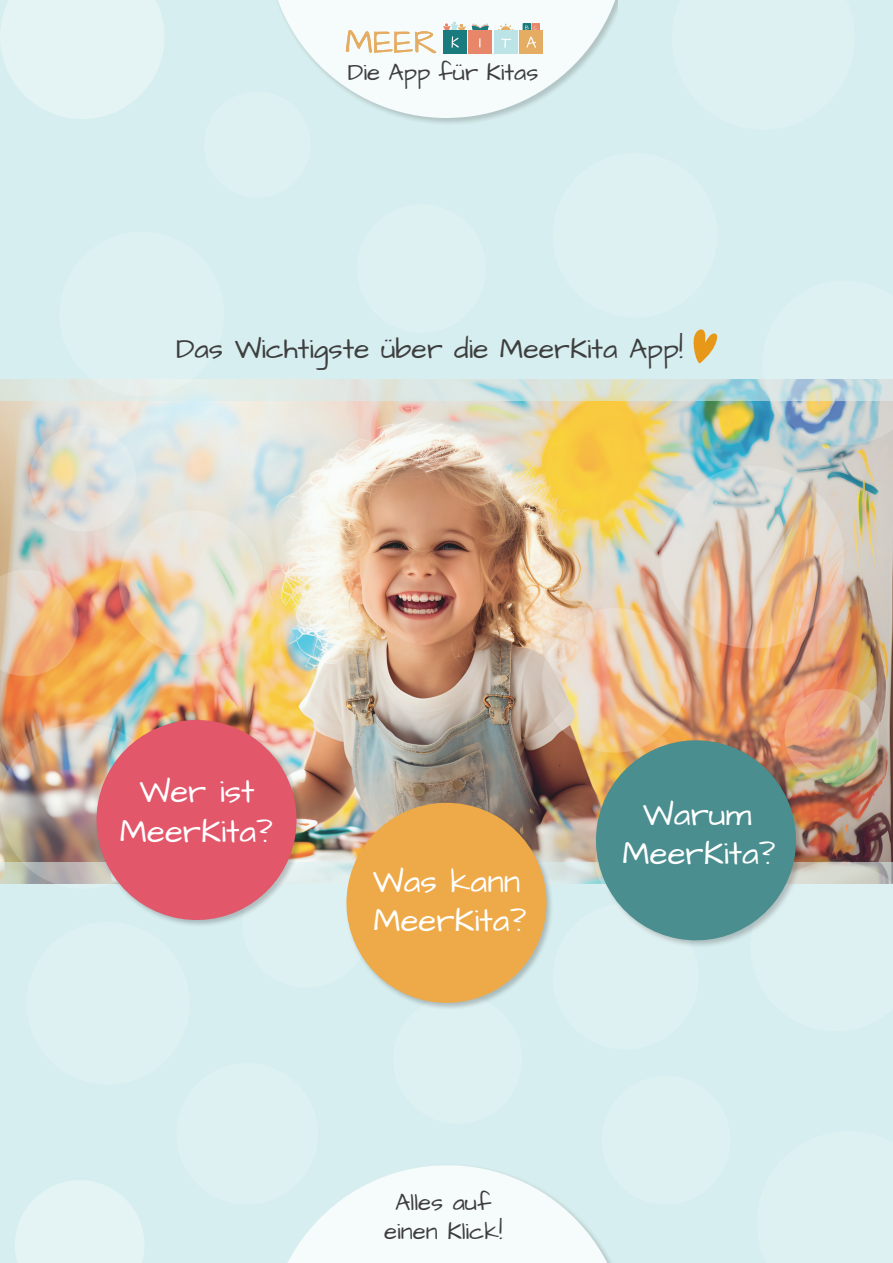
<style>
.page{position:relative;width:893px;height:1263px;background:#d6eeef}
.page>*{position:absolute;margin:0;border:0;box-sizing:border-box;transform-origin:0 0}
.t1{font:33px/39.6px "Architects Daughter";color:#fff;text-align:center}
.t2{font:28.5px "Architects Daughter";color:#3e3e3f}
.t3{font:24px/28.8px "Architects Daughter";color:#3e3e3f;text-align:center}
</style>
<div class="page">
<img style="left:0;top:379px;width:762px;height:504px">
<img style="left:0;top:401px;width:893px;height:461px">
<svg style="left:30px;top:425px;width:106px;height:106px"></svg>
<div style="left:176px;top:1063px;width:142px;height:141px;background:#def1f2;border-radius:50%"></div>
<div style="left:602px;top:1076px;width:128px;height:128px;background:#def1f2;border-radius:50%"></div>
<div style="left:393px;top:995px;width:129px;height:129px;background:#def1f2;border-radius:50%"></div>
<div style="left:357px;top:204px;width:129px;height:129px;background:#def1f2;border-radius:50%"></div>
<div style="left:242px;top:859px;width:129px;height:129px;background:#def1f2;border-radius:50%"></div>
<svg style="left:0;top:570px;width:79px;height:106px;background:#e9b88d"></svg>
<div style="left:204px;top:91px;width:106px;height:107px;background:#def1f2;border-radius:50%"></div>
<svg style="left:15px;top:1180px;width:129px;height:83px"></svg>
<div style="left:553px;top:153px;width:164px;height:165px;background:#def1f2;border-radius:50%"></div>
<div style="left:60px;top:232px;width:164px;height:164px;background:#def1f2;border-radius:50%"></div>
<svg style="left:0;top:0;width:164px;height:119px"></svg>
<img style="left:661px;top:466px;width:183px;height:182px;border-radius:50%">
<div style="left:27px;top:922px;width:163px;height:163px;background:#def1f2;border-radius:50%"></div>
<img style="left:0;top:723px;width:166px;height:166px;border-radius:50%">
<svg style="left:762px;top:379px;width:131px;height:66px;background:#b4c8cd"></svg>
<svg style="left:542px;top:608px;width:145px;height:145px;background:#e9c9a9"></svg>
<svg style="left:119px;top:510px;width:145px;height:145px;background:#e9dac3"></svg>
<svg style="left:804px;top:861px;width:89px;height:23px;background:#c6c5bd"></svg>
<div style="left:553px;top:904px;width:146px;height:145px;background:#def1f2;border-radius:50%"></div>
<img style="left:784px;top:689px;width:95px;height:94px;border-radius:50%">
<div style="left:276px;top:1163px;width:342px;height:100px;background:#d6eeef"></div>
<svg style="left:287px;top:1165px;width:324px;height:98px"></svg>
<div style="left:275px;top:0;width:343px;height:126px;background:#231f20;opacity:.25"></div>
<svg style="left:275px;top:0;width:343px;height:118px"></svg>
<img style="left:88px;top:712px;width:217px;height:213px">
<svg style="left:338px;top:795px;width:217px;height:213px;background:#deb16d"></svg>
<svg style="left:588px;top:732px;width:216px;height:214px;background:#759c94"></svg>
<svg style="left:693px;top:329px;width:24px;height:34px"></svg>
<p class="t3" style="left:348px;top:59px;width:192px">Die App für Kitas</p>
<p class="t2" style="left:176px;top:330px;width:508px">Das Wichtigste über die MeerKita App!</p>
<p class="t1" style="left:120px;top:773px;width:154px">Wer ist<br>MeerKita?</p>
<p class="t1" style="left:373px;top:862px;width:155px;text-align:left">Was kann<br>MeerKita?</p>
<p class="t1" style="left:623px;top:795px;width:154px">Warum<br>MeerKita?</p>
<p class="t3" style="left:384px;top:1189px;width:120px">Alles auf einen Klick!</p>
</div>
